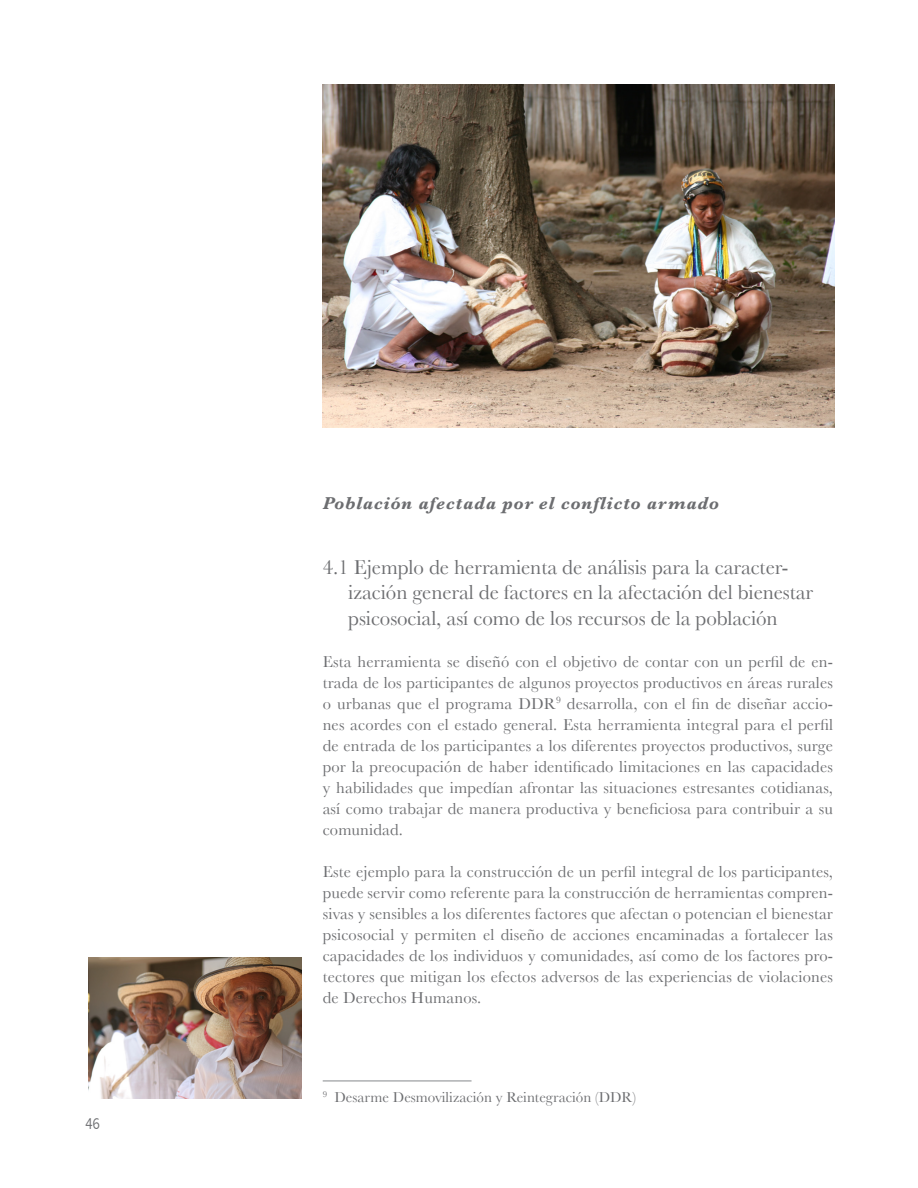
<style>
.page{position:relative;width:918px;height:1188px;background:#fff}
.page>*{position:absolute;margin:0;border:0;box-sizing:border-box;transform-origin:0 0}
.TITULO_X{font:21px/25.2px "Baskerville";letter-spacing:-.005em;color:#6c6d70}
.TITULO_X-2{font:italic 700 18px "Baskerville";letter-spacing:.05em;color:#6c6d70}
.TEXTO_NORMAL{font:16.5px/21px "Baskerville";letter-spacing:.01em;color:#6c6d70;text-align:justify}
.t1{font:300 condensed 16.5px "Abadi";color:#6c6d70}
.FOOTNOTE{font:15px "Baskerville";color:#6c6d70}
</style>
<div class="page">
<hr style="left:323px;top:1080px;width:149px;height:1px;background:#939598">
<img style="left:89px;top:957px;width:212px;height:141px">
<img style="left:323px;top:85px;width:511px;height:343px">
<p class="t1" style="left:85px;top:1114px;width:17px">46</p>
<p class="TITULO_X-2" style="left:323px;top:492px;width:398px">Población afectada por el conflicto armado</p>
<p class="TITULO_X" style="left:348px;top:555px;width:467px;text-indent:-26px">4.1 Ejemplo de herramienta de análisis para la caracter&shy;ización general de factores en la afectación del bienestar psicosocial, así como de los recursos de la población</p>
<p class="TEXTO_NORMAL" style="left:323px;top:651px;width:512px">Esta herramienta se diseñó con el objetivo de contar con un perfil de en&shy;trada de los participantes de algunos proyectos productivos en áreas rurales o urbanas que el programa DDR<sup>9</sup> desarrolla, con el fin de diseñar accio&shy;nes acordes con el estado general. Esta herramienta integral para el perfil de entrada de los participantes a los diferentes proyectos productivos, surge por la preocupación de haber identificado limitaciones en las capacidades y habilidades que impedían afrontar las situaciones estresantes cotidianas, así como trabajar de manera productiva y beneficiosa para contribuir a su comunidad.</p>
<p class="TEXTO_NORMAL" style="left:323px;top:861px;width:512px">Este ejemplo para la construcción de un perfil integral de los participantes, puede servir como referente para la construcción de herramientas compren&shy;sivas y sensibles a los diferentes factores que afectan o potencian el bienestar psicosocial y permiten el diseño de acciones encaminadas a fortalecer las capacidades de los individuos y comunidades, así como de los factores pro&shy;tectores que mitigan los efectos adversos de las experiencias de violaciones de Derechos Humanos.</p>
<p class="FOOTNOTE" style="left:323px;top:1088px;width:315px"><sup>9</sup> Desarme Desmovilización y Reintegración (DDR)</p>
</div>
